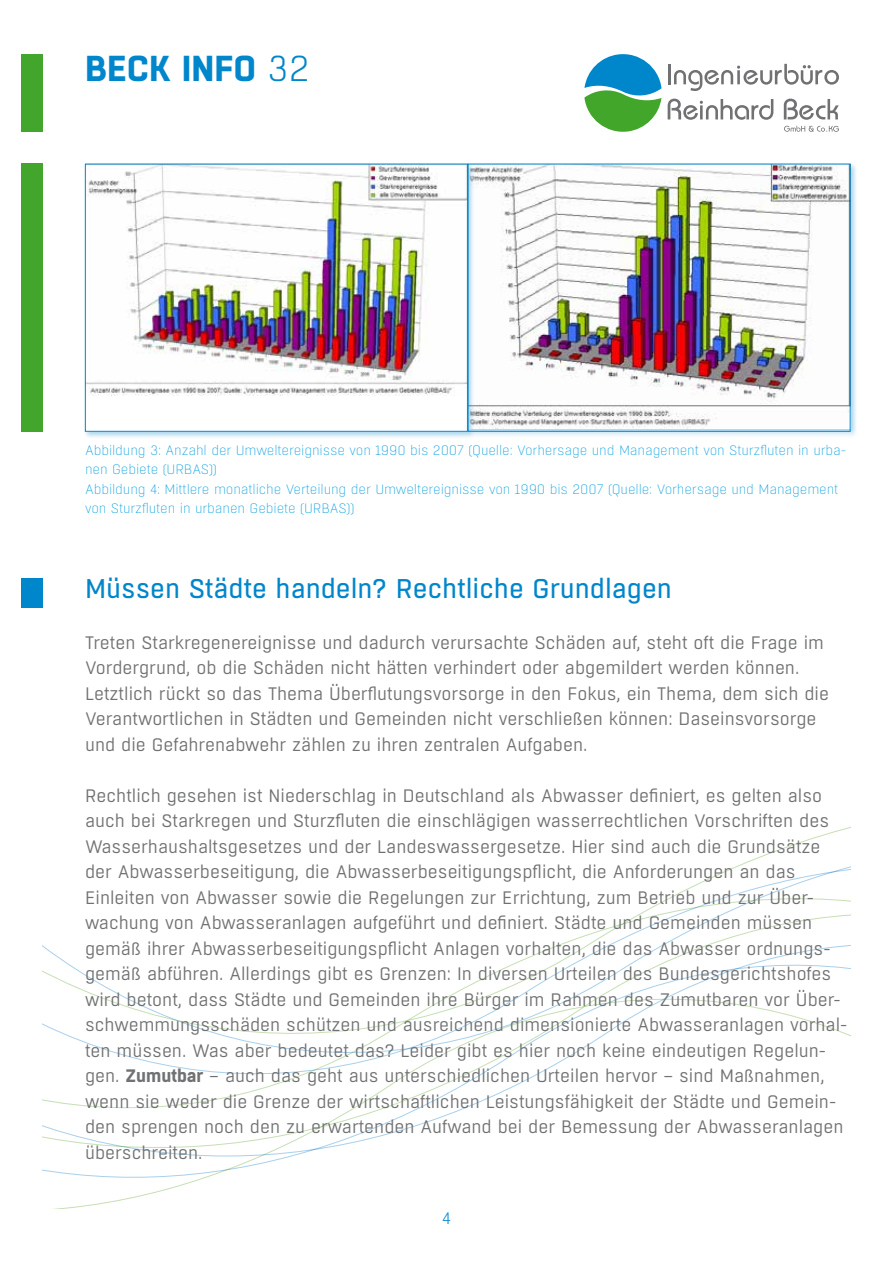
<style>
.page{position:relative;width:893px;height:1263px;background:#fff}
.page>*{position:absolute;margin:0;border:0;box-sizing:border-box;transform-origin:0 0}
.t1{font:700 36px "Boxed";color:#0086cb}
.t2{font:27px "Boxed";color:#0086cb}
.t3{font:18px/25.5px "Boxed";color:#707172}
.t4{font:300 16.5px "Boxed";color:#0086cb}
.t5{font:200 13.5px/19.5px "Boxed";letter-spacing:-.01em;color:#009ee0}
.s1{font-weight:300}
.s2{font-weight:700}
</style>
<div class="page">
<hr style="left:668px;top:64px;width:3px;height:20px;background:#707172">
<svg style="left:674px;top:64px;width:165px;height:27px"></svg>
<svg style="left:668px;top:99px;width:105px;height:21px"></svg>
<svg style="left:784px;top:99px;width:55px;height:21px"></svg>
<svg style="left:784px;top:126px;width:55px;height:6px"></svg>
<svg style="left:584px;top:54px;width:77px;height:78px"></svg>
<svg style="left:43px;top:897px;width:807px;height:312px"></svg>
<div style="left:21px;top:54px;width:22px;height:78px;background:#41a62b"></div>
<div style="left:21px;top:164px;width:22px;height:268px;background:#41a62b"></div>
<div style="left:466px;top:162px;width:392px;height:277px;background:#0086cb;opacity:.33"></div>
<img style="left:475px;top:166px;width:373px;height:262px">
<div style="left:83px;top:162px;width:392px;height:277px;background:#0086cb;opacity:.33"></div>
<div style="left:85px;top:164px;width:382px;height:267px;background:#fff"></div>
<img style="left:87px;top:166px;width:379px;height:229px">
<div style="left:85px;top:164px;width:383px;height:268px;border:1px solid #0086cb"></div>
<div style="left:21px;top:578px;width:22px;height:30px;background:#0086cb"></div>
<h1 class="t1" style="left:85px;top:44px;width:226px">BECK INFO <span class="s1">32</span></h1>
<p class="t5" style="left:85px;top:440px;width:763px">Abbildung 3: Anzahl der Umweltereignisse von 1990 bis 2007 (Quelle: Vorhersage und Management von Sturzfluten in urba&shy;nen Gebiete (URBAS))<br>Abbildung 4: Mittlere monatliche Verteilung der Umweltereignisse von 1990 bis 2007 (Quelle: Vorhersage und Management von Sturzfluten in urbanen Gebiete (URBAS))</p>
<h2 class="t2" style="left:85px;top:571px;width:588px">Müssen Städte handeln? Rechtliche Grundlagen</h2>
<p class="t3" style="left:85px;top:630px;width:745px">Treten Starkregenereignisse und dadurch verursachte Schäden auf, steht oft die Frage im Vordergrund, ob die Schäden nicht hätten verhindert oder abgemildert werden können.<br>Letztlich rückt so das Thema Überflutungsvorsorge in den Fokus, ein Thema, dem sich die Verantwortlichen in Städten und Gemeinden nicht verschließen können: Daseinsvorsorge und die Gefahrenabwehr zählen zu ihren zentralen Aufgaben.</p>
<p class="t3" style="left:85px;top:783px;width:764px">Rechtlich gesehen ist Niederschlag in Deutschland als Abwasser definiert, es gelten also auch bei Starkregen und Sturzfluten die einschlägigen wasserrechtlichen Vorschriften des Wasserhaushaltsgesetzes und der Landeswassergesetze. Hier sind auch die Grundsätze der Abwasserbeseitigung, die Abwasserbeseitigungspflicht, die Anforderungen an das Einleiten von Abwasser sowie die Regelungen zur Errichtung, zum Betrieb und zur Über&shy;wachung von Abwasseranlagen aufgeführt und definiert. Städte und Gemeinden müssen gemäß ihrer Abwasserbeseitigungspflicht Anlagen vorhalten, die das Abwasser ordnungs&shy;gemäß abführen. Allerdings gibt es Grenzen: In diversen Urteilen des Bundesgerichtshofes wird betont, dass Städte und Gemeinden ihre Bürger im Rahmen des Zumutbaren vor Über&shy;schwemmungsschäden schützen und ausreichend dimensionierte Abwasseranlagen vorhal&shy;ten müssen. Was aber bedeutet das? Leider gibt es hier noch keine eindeutigen Regelun&shy;gen. <span class="s2">Zumutbar</span> – auch das geht aus unterschiedlichen Urteilen hervor – sind Maßnahmen, wenn sie weder die Grenze der wirtschaftlichen Leistungsfähigkeit der Städte und Gemein&shy;den sprengen noch den zu erwartenden Aufwand bei der Bemessung der Abwasseranlagen überschreiten.</p>
<p class="t4" style="left:442px;top:1208px;width:10px">4</p>
</div>
